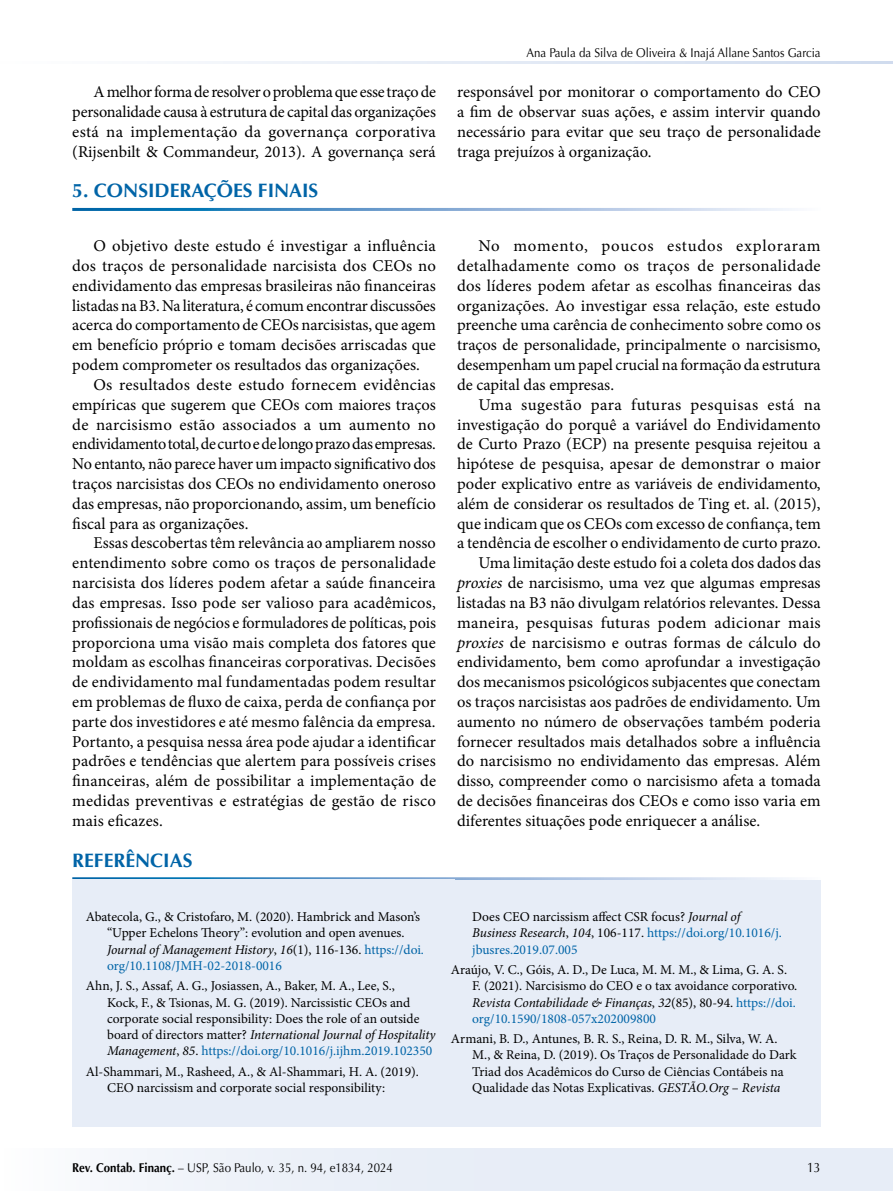
<style>
.page{position:relative;width:893px;height:1191px;background:#fff}
.page>*{position:absolute;margin:0;border:0;box-sizing:border-box;transform-origin:0 0}
.t1{font:700 19.5px "Optima LT Std";color:#0064a7}
.t2{font:16.5px/19.8px "Minion Pro";color:#000;text-align:justify}
.t3{font:16.5px "Minion Pro";letter-spacing:.02em;color:#000}
.t4{font:16.5px "Minion Pro";letter-spacing:-.02em;color:#000}
.t5{font:16.5px "Minion Pro";letter-spacing:.025em;color:#000}
.t6{font:13.5px/16.2px "Minion Pro";color:#000}
.t7{font:13.5px/16.2px "Minion Pro";color:#0064a7}
.t8{font:13.5px "Optima LT Std";color:#000;scale:.9 1}
.t9{font:12.75px "Optima LT Std";color:#000;scale:.9 1}
.s1{font-style:italic}
.s2{color:#0064a7}
.s3{color:#000}
.s4{font-style:italic;color:#000}
.s5{font-weight:700}
</style>
<div class="page">
<div style="left:0;top:1148px;width:893px;height:43px;background:#e7edf7"></div>
<hr style="left:0;top:61px;width:893px;height:3px;background:#cfdbee">
<div style="left:73px;top:880px;width:382px;height:125px;background:#e7edf7"></div>
<div style="left:73px;top:949px;width:382px;height:141px;background:#e7edf7"></div>
<div style="left:73px;top:1034px;width:382px;height:93px;background:#e7edf7"></div>
<div style="left:438px;top:880px;width:382px;height:108px;background:#e7edf7"></div>
<div style="left:438px;top:932px;width:382px;height:125px;background:#e7edf7"></div>
<div style="left:438px;top:1002px;width:382px;height:125px;background:#e7edf7"></div>
<p class="t9" style="left:526px;top:45px;width:328px">Ana Paula da Silva de Oliveira &amp; Inajá Allane Santos Garcia</p>
<p class="t2" style="left:72px;top:82px;width:365px;text-indent:21px">A melhor forma de resolver o problema que esse traço de personalidade causa à estrutura de capital das organizações está na implementação da governança corporativa (Rijsenbilt &amp; Commandeur, 2013). A governança será</p>
<p class="t2" style="left:457px;top:82px;width:365px">responsável por monitorar o comportamento do CEO a fim de observar suas ações, e assim intervir quando necessário para evitar que seu traço de personalidade traga prejuízos à organização.</p>
<p class="t1" style="left:72px;top:179px;width:247px">5. CONSIDERAÇÕES FINAIS</p>
<p class="t2" style="left:94px;top:236px;width:344px">O objetivo deste estudo é investigar a influência</p>
<p class="t2" style="left:72px;top:256px;width:365px">dos traços de personalidade narcisista dos CEOs no</p>
<p class="t2" style="left:72px;top:276px;width:365px">endividamento das empresas brasileiras não financeiras</p>
<p class="t2" style="left:72px;top:295px;width:365px">listadas na B3. Na literatura, é comum encontrar discussões</p>
<p class="t2" style="left:72px;top:315px;width:365px">acerca do comportamento de CEOs narcisistas, que agem</p>
<p class="t2" style="left:72px;top:335px;width:365px">em benefício próprio e tomam decisões arriscadas que</p>
<p class="t2" style="left:72px;top:355px;width:349px">podem comprometer os resultados das organizações.</p>
<p class="t2" style="left:94px;top:375px;width:344px">Os resultados deste estudo fornecem evidências</p>
<p class="t2" style="left:72px;top:394px;width:365px">empíricas que sugerem que CEOs com maiores traços</p>
<p class="t3" style="left:72px;top:413px;width:365px">de narcisismo estão associados a um aumento no</p>
<p class="t4" style="left:72px;top:433px;width:365px">endividamento total, de curto e de longo prazo das empresas.</p>
<p class="t2" style="left:72px;top:454px;width:365px">No entanto, não parece haver um impacto significativo dos</p>
<p class="t2" style="left:72px;top:474px;width:365px">traços narcisistas dos CEOs no endividamento oneroso</p>
<p class="t2" style="left:72px;top:494px;width:365px">das empresas, não proporcionando, assim, um benefício</p>
<p class="t2" style="left:72px;top:513px;width:178px">fiscal para as organizações.</p>
<p class="t2" style="left:94px;top:533px;width:344px">Essas descobertas têm relevância ao ampliarem nosso</p>
<p class="t2" style="left:72px;top:553px;width:365px">entendimento sobre como os traços de personalidade</p>
<p class="t2" style="left:72px;top:573px;width:365px">narcisista dos líderes podem afetar a saúde financeira</p>
<p class="t2" style="left:72px;top:593px;width:365px">das empresas. Isso pode ser valioso para acadêmicos,</p>
<p class="t2" style="left:72px;top:612px;width:365px">profissionais de negócios e formuladores de políticas, pois</p>
<p class="t2" style="left:72px;top:632px;width:365px">proporciona uma visão mais completa dos fatores que</p>
<p class="t2" style="left:72px;top:652px;width:365px">moldam as escolhas financeiras corporativas. Decisões</p>
<p class="t2" style="left:72px;top:672px;width:365px">de endividamento mal fundamentadas podem resultar</p>
<p class="t2" style="left:72px;top:692px;width:365px">em problemas de fluxo de caixa, perda de confiança por</p>
<p class="t2" style="left:72px;top:711px;width:365px">parte dos investidores e até mesmo falência da empresa.</p>
<p class="t2" style="left:72px;top:731px;width:365px">Portanto, a pesquisa nessa área pode ajudar a identificar</p>
<p class="t2" style="left:72px;top:751px;width:365px">padrões e tendências que alertem para possíveis crises</p>
<p class="t2" style="left:72px;top:771px;width:365px">financeiras, além de possibilitar a implementação de</p>
<p class="t2" style="left:72px;top:791px;width:365px">medidas preventivas e estratégias de gestão de risco</p>
<p class="t2" style="left:72px;top:810px;width:92px">mais eficazes.</p>
<p class="t2" style="left:457px;top:236px;width:365px;text-indent:21px">No momento, poucos estudos exploraram detalhadamente como os traços de personalidade dos líderes podem afetar as escolhas financeiras das organizações. Ao investigar essa relação, este estudo preenche uma carência de conhecimento sobre como os traços de personalidade, principalmente o narcisismo, desempenham um papel crucial na formação da estrutura de capital das empresas.</p>
<p class="t5" style="left:478px;top:393px;width:344px">Uma sugestão para futuras pesquisas está na</p>
<p class="t2" style="left:457px;top:414px;width:365px">investigação do porquê a variável do Endividamento</p>
<p class="t2" style="left:457px;top:434px;width:365px">de Curto Prazo (ECP) na presente pesquisa rejeitou a</p>
<p class="t2" style="left:457px;top:454px;width:365px">hipótese de pesquisa, apesar de demonstrar o maior</p>
<p class="t2" style="left:457px;top:474px;width:365px">poder explicativo entre as variáveis de endividamento,</p>
<p class="t2" style="left:457px;top:494px;width:365px">além de considerar os resultados de Ting et. al. (2015),</p>
<p class="t2" style="left:457px;top:513px;width:365px">que indicam que os CEOs com excesso de confiança, tem</p>
<p class="t2" style="left:457px;top:533px;width:365px">a tendência de escolher o endividamento de curto prazo.</p>
<p class="t2" style="left:478px;top:553px;width:344px">Uma limitação deste estudo foi a coleta dos dados das</p>
<p class="t2" style="left:457px;top:573px;width:365px"><span class="s1">proxies</span> de narcisismo, uma vez que algumas empresas</p>
<p class="t2" style="left:457px;top:593px;width:365px">listadas na B3 não divulgam relatórios relevantes. Dessa</p>
<p class="t3" style="left:457px;top:611px;width:365px">maneira, pesquisas futuras podem adicionar mais</p>
<p class="t2" style="left:457px;top:632px;width:365px"><span class="s1">proxies</span> de narcisismo e outras formas de cálculo do</p>
<p class="t2" style="left:457px;top:652px;width:365px">endividamento, bem como aprofundar a investigação</p>
<p class="t2" style="left:457px;top:672px;width:365px">dos mecanismos psicológicos subjacentes que conectam</p>
<p class="t2" style="left:457px;top:692px;width:365px">os traços narcisistas aos padrões de endividamento. Um</p>
<p class="t2" style="left:457px;top:711px;width:365px">aumento no número de observações também poderia</p>
<p class="t2" style="left:457px;top:731px;width:365px">fornecer resultados mais detalhados sobre a influência</p>
<p class="t2" style="left:457px;top:751px;width:365px">do narcisismo no endividamento das empresas. Além</p>
<p class="t2" style="left:457px;top:771px;width:365px">disso, compreender como o narcisismo afeta a tomada</p>
<p class="t2" style="left:457px;top:791px;width:365px">de decisões financeiras dos CEOs e como isso varia em</p>
<p class="t2" style="left:457px;top:810px;width:305px">diferentes situações pode enriquecer a análise.</p>
<p class="t1" style="left:72px;top:848px;width:122px">REFERÊNCIAS</p>
<p class="t6" style="left:107px;top:908px;width:318px;text-indent:-21px">Abatecola, G., &amp; Cristofaro, M. (2020). Hambrick and Mason’s “Upper Echelons Theory”: evolution and open avenues.<br><span class="s1">Journal of Management History</span>, <span class="s1">16</span>(1), 116-136. <span class="s2">https://doi. org/10.1108/JMH-02-2018-0016</span></p>
<p class="t6" style="left:107px;top:978px;width:330px;text-indent:-21px">Ahn, J. S., Assaf, A. G., Josiassen, A., Baker, M. A., Lee, S.,<br>Kock, F., &amp; Tsionas, M. G. (2019). Narcissistic CEOs and corporate social responsibility: Does the role of an outside board of directors matter? <span class="s1">International Journal of Hospitality Management</span>, <span class="s1">85</span>. <span class="s2">https://doi.org/10.1016/j.ijhm.2019.102350</span></p>
<p class="t6" style="left:107px;top:1063px;width:313px;text-indent:-21px">Al-Shammari, M., Rasheed, A., &amp; Al-Shammari, H. A. (2019).<br>CEO narcissism and corporate social responsibility:</p>
<p class="t7" style="left:472px;top:908px;width:311px"><span class="s3">Does CEO narcissism affect CSR focus?</span> <span class="s4">Journal of<br>Business Research</span><span class="s3">,</span> <span class="s4">104</span><span class="s3">, 106-117.</span> https://doi.org/10.1016/j. jbusres.2019.07.005</p>
<p class="t6" style="left:472px;top:961px;width:327px;text-indent:-21px">Araújo, V. C., Góis, A. D., De Luca, M. M. M., &amp; Lima, G. A. S.<br>F. (2021). Narcisismo do CEO e o tax avoidance corporativo.<br><span class="s1">Revista Contabilidade &amp; Finanças</span>, <span class="s1">32</span>(85), 80-94. <span class="s2">https://doi. org/10.1590/1808-057x202009800</span></p>
<p class="t6" style="left:472px;top:1030px;width:326px;text-indent:-21px">Armani, B. D., Antunes, B. R. S., Reina, D. R. M., Silva, W. A.<br>M., &amp; Reina, D. (2019). Os Traços de Personalidade do Dark Triad dos Acadêmicos do Curso de Ciências Contábeis na Qualidade das Notas Explicativas. <span class="s1">GESTÃO.Org</span> – <span class="s1">Revista</span></p>
<p class="t9" style="left:72px;top:1160px;width:358px"><span class="s5">Rev. Contab. Finanç.</span> – USP, São Paulo, v. 35, n. 94, e1834, 2024</p>
<p class="t8" style="left:807px;top:1160px;width:17px">13</p>
</div>
